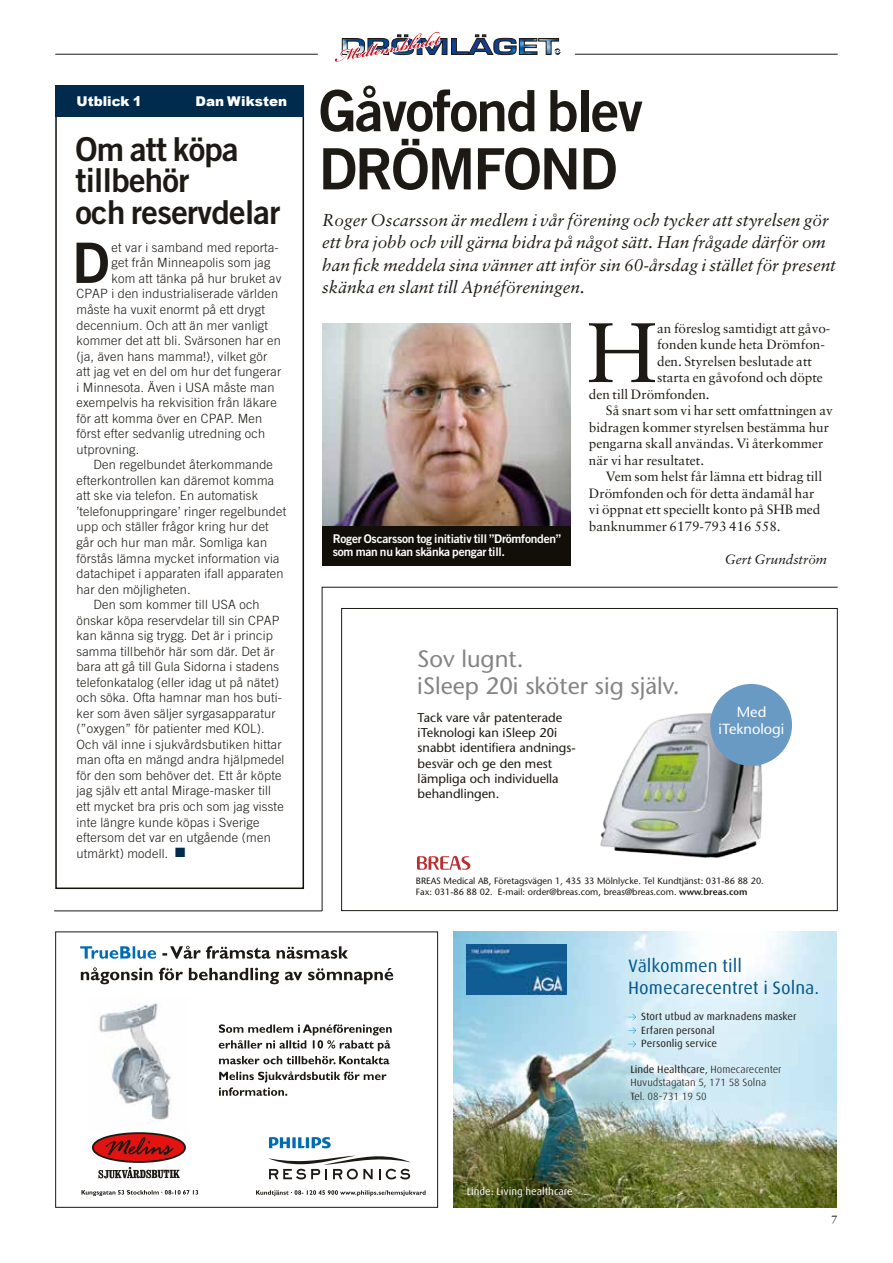
<style>
.page{position:relative;width:893px;height:1263px;background:#fff}
.page>*{position:absolute;margin:0;border:0;box-sizing:border-box;transform-origin:0 0}
.t1{font:84.45px "Sabon";color:#1d1914}
.t2{font:57px/58.2px "Trade Gothic Bold Two";letter-spacing:-.03em;color:#1d1914}
.t3{font:55.8px "Trade Gothic Bold Two";color:#1d1914}
.t4{font:33px/31.5px "Trade Gothic Bold Two";letter-spacing:-.02em;color:#1d1914}
.t5{font:23.7px/27.3px "Stone Sans LT";color:#848483}
.t6{font:18px/21.6px "Linde Dax Global";color:#00558b}
.t7{font:italic 17.25px/22.5px "Sabon";color:#1d1914}
.t8{font:14.55px/17.5px "Stone Sans LT";color:#fff;text-align:center}
.t9{font:13.5px "Sabon";color:#1d1914}
.t10{font:900 13.5px "Arial";color:#fff}
.t11{font:italic 13.5px "Sabon";color:#1d1914}
.t12{font:300 12.75px "Trade Gothic";letter-spacing:.015em;color:#1d1914}
.t13{font:12.75px/15.3px "Stone Sans LT";color:#1d1914}
.t14{font:12px/13.5px "Trade Gothic Bold Two";letter-spacing:-.02em;color:#fff}
.t15{font:12px "Sabon Roman SC";color:#1d1914}
.t16{font:300 10.5px/13.5px "Linde Dax Global";color:#1d1914}
.t17{font:10.5px/13.5px "Linde Dax Global";color:#1d1914}
.t18{font:10.5px "Linde Dax Global";color:#fff}
.t19{font:9.15px/10.9px "Stone Sans LT";color:#1d1914}
.s1{color:#002b4d}
.s2{font-weight:600}
.s3{font-weight:400}
</style>
<div class="page">
<hr style="left:55px;top:54px;width:263px;height:1px;background:#1d1914">
<hr style="left:575px;top:54px;width:263px;height:1px;background:#1d1914">
<img style="left:335px;top:31px;width:226px;height:31px">
<img style="left:454px;top:931px;width:383px;height:277px">
<img style="left:467px;top:944px;width:100px;height:50px">
<svg style="left:628px;top:1014px;width:8px;height:6px"></svg>
<svg style="left:628px;top:1027px;width:8px;height:7px"></svg>
<svg style="left:628px;top:1041px;width:8px;height:6px"></svg>
<hr style="left:54px;top:910px;width:268px;height:1px;background:#1d1914">
<div style="left:322px;top:525px;width:249px;height:41px;background:#120f08"></div>
<img style="left:322px;top:323px;width:249px;height:202px">
<svg style="left:321px;top:586px;width:517px;height:326px"></svg>
<img style="left:99px;top:1003px;width:72px;height:120px">
<svg style="left:219px;top:1071px;width:167px;height:25px"></svg>
<svg style="left:219px;top:1024px;width:173px;height:40px"></svg>
<svg style="left:81px;top:1190px;width:117px;height:6px"></svg>
<svg style="left:256px;top:1190px;width:170px;height:6px"></svg>
<svg style="left:81px;top:967px;width:312px;height:17px"></svg>
<svg style="left:162px;top:946px;width:186px;height:13px"></svg>
<svg style="left:80px;top:946px;width:76px;height:13px"></svg>
<svg style="left:92px;top:1132px;width:94px;height:46px"></svg>
<svg style="left:269px;top:1137px;width:62px;height:11px"></svg>
<svg style="left:269px;top:1155px;width:141px;height:24px"></svg>
<div style="left:55px;top:931px;width:383px;height:277px;border:1px solid #1d1914"></div>
<div style="left:55px;top:85px;width:249px;height:804px;border:2px solid #120f08"></div>
<div style="left:55px;top:85px;width:249px;height:32px;background:#002b4d"></div>
<p class="t10" style="left:77px;top:91px;width:67px">Utblick 1</p>
<p class="t10" style="left:196px;top:91px;width:93px">Dan Wiksten</p>
<h3 class="t4" style="left:75px;top:133px;width:206px">Om att köpa tillbehör<br>och reservdelar</h3>
<h3 class="t3" style="left:72px;top:228px;width:39px">D</h3>
<p class="t12" style="left:112px;top:240px;width:169px">et var i samband med reporta-</p>
<p class="t12" style="left:112px;top:255px;width:160px">get från Minneapolis som jag</p>
<p class="t12" style="left:112px;top:271px;width:171px">kom att tänka på hur bruket av</p>
<p class="t12" style="left:77px;top:286px;width:203px">CPAP i den industrialiserade världen</p>
<p class="t12" style="left:77px;top:302px;width:190px">måste ha vuxit enormt på ett drygt</p>
<p class="t12" style="left:77px;top:317px;width:193px">decennium. Och att än mer vanligt</p>
<p class="t12" style="left:77px;top:333px;width:206px">kommer det att bli. Svärsonen har en</p>
<p class="t12" style="left:77px;top:348px;width:192px">(ja, även hans mamma!), vilket gör</p>
<p class="t12" style="left:77px;top:364px;width:206px">att jag vet en del om hur det fungerar</p>
<p class="t12" style="left:77px;top:380px;width:200px">i Minnesota. Även i USA måste man</p>
<p class="t12" style="left:77px;top:395px;width:202px">exempelvis ha rekvisition från läkare</p>
<p class="t12" style="left:77px;top:411px;width:187px">för att komma över en CPAP. Men</p>
<p class="t12" style="left:77px;top:426px;width:190px">först efter sedvanlig utredning och</p>
<p class="t12" style="left:77px;top:442px;width:64px">utprovning.</p>
<p class="t12" style="left:94px;top:457px;width:181px">Den regelbundet återkommande</p>
<p class="t12" style="left:77px;top:473px;width:199px">efterkontrollen kan däremot komma</p>
<p class="t12" style="left:77px;top:488px;width:183px">att ske via telefon. En automatisk</p>
<p class="t12" style="left:77px;top:504px;width:211px">’telefonuppringare’ ringer regelbundet</p>
<p class="t12" style="left:77px;top:519px;width:194px">upp och ställer frågor kring hur det</p>
<p class="t12" style="left:77px;top:535px;width:192px">går och hur man mår. Somliga kan</p>
<p class="t12" style="left:77px;top:550px;width:204px">förstås lämna mycket information via</p>
<p class="t12" style="left:77px;top:566px;width:208px">datachipet i apparaten ifall apparaten</p>
<p class="t12" style="left:77px;top:581px;width:116px">har den möjligheten.</p>
<p class="t12" style="left:94px;top:597px;width:168px">Den som kommer till USA och</p>
<p class="t12" style="left:77px;top:612px;width:204px">önskar köpa reservdelar till sin CPAP</p>
<p class="t12" style="left:77px;top:628px;width:198px">kan känna sig trygg. Det är i princip</p>
<p class="t12" style="left:77px;top:644px;width:200px">samma tillbehör här som där. Det är</p>
<p class="t12" style="left:77px;top:659px;width:204px">bara att gå till Gula Sidorna i stadens</p>
<p class="t12" style="left:77px;top:675px;width:204px">telefonkatalog (eller idag ut på nätet)</p>
<p class="t12" style="left:77px;top:690px;width:207px">och söka. Ofta hamnar man hos buti-</p>
<p class="t12" style="left:77px;top:706px;width:201px">ker som även säljer syrgasapparatur</p>
<p class="t12" style="left:77px;top:721px;width:190px">(”oxygen” för patienter med KOL).</p>
<p class="t12" style="left:77px;top:737px;width:207px">Och väl inne i sjukvårdsbutiken hittar</p>
<p class="t12" style="left:77px;top:752px;width:209px">man ofta en mängd andra hjälpmedel</p>
<p class="t12" style="left:77px;top:768px;width:206px">för den som behöver det. Ett år köpte</p>
<p class="t12" style="left:77px;top:783px;width:196px">jag själv ett antal Mirage-masker till</p>
<p class="t12" style="left:77px;top:799px;width:209px">ett mycket bra pris och som jag visste</p>
<p class="t12" style="left:77px;top:814px;width:184px">inte längre kunde köpas i Sverige</p>
<p class="t12" style="left:77px;top:830px;width:196px">eftersom det var en utgående (men</p>
<p class="t12" style="left:77px;top:845px;width:110px">utmärkt) modell. <span class="s1">■</span></p>
<h2 class="t2" style="left:319px;top:81px;width:326px">Gåvofond blev<br>DRÖMFOND</h2>
<h3 class="t7" style="left:322px;top:209px;width:515px">Roger Oscarsson är medlem i vår förening och tycker att styrelsen gör ett bra jobb och vill gärna bidra på något sätt. Han frågade därför om han fick meddela sina vänner att inför sin 60-årsdag i stället för present</h3>
<h3 class="t7" style="left:322px;top:276px;width:264px">skänka en slant till Apnéföreningen.</h3>
<p class="t14" style="left:333px;top:532px;width:230px">Roger Oscarsson tog initiativ till ”Drömfonden” som man nu kan skänka pengar till.</p>
<h1 class="t1" style="left:587px;top:302px;width:72px">H</h1>
<p class="t9" style="left:657px;top:320px;width:175px">an föreslog samtidigt att gåvo-</p>
<p class="t9" style="left:657px;top:336px;width:169px">fonden kunde heta Drömfon-</p>
<p class="t9" style="left:657px;top:353px;width:156px">den. Styrelsen beslutade att</p>
<p class="t9" style="left:657px;top:369px;width:167px">starta en gåvofond och döpte</p>
<p class="t9" style="left:589px;top:386px;width:122px">den till Drömfonden.</p>
<p class="t9" style="left:606px;top:402px;width:228px">Så snart som vi har sett omfattningen av</p>
<p class="t9" style="left:589px;top:419px;width:241px">bidragen kommer styrelsen bestämma hur</p>
<p class="t9" style="left:589px;top:435px;width:236px">pengarna skall användas. Vi återkommer</p>
<p class="t9" style="left:589px;top:452px;width:117px">när vi har resultatet.</p>
<p class="t9" style="left:606px;top:468px;width:218px">Vem som helst får lämna ett bidrag till</p>
<p class="t9" style="left:589px;top:485px;width:227px">Drömfonden och för detta ändamål har</p>
<p class="t9" style="left:589px;top:501px;width:233px">vi öppnat ett speciellt konto på SHB med</p>
<p class="t9" style="left:589px;top:518px;width:193px">banknummer 6179-793 416 558.</p>
<p class="t11" style="left:725px;top:551px;width:104px">Gert Grundström</p>
<h3 class="t5" style="left:417px;top:645px;width:264px">Sov lugnt.<br>iSleep 20i sköter sig själv.</h3>
<p class="t13" style="left:418px;top:709px;width:160px">Tack vare vår patenterade iTeknologi kan iSleep 20i snabbt identifiera andnings&shy;besvär och ge den mest lämpliga och individuella behandlingen.</p>
<p class="t8" style="left:719px;top:703px;width:67px">Med iTeknologi</p>
<p class="t19" style="left:416px;top:875px;width:350px">BREAS Medical AB, Företagsvägen 1, 435 33 Mölnlycke. Tel Kundtjänst: 031-86 88 20.<br>Fax: 031-86 88 02. E-mail: order@breas.com, breas@breas.com. <span class="s2">www.breas.com</span></p>
<h3 class="t6" style="left:628px;top:955px;width:193px">Välkommen till<br>Homecarecentret i Solna.</h3>
<p class="t17" style="left:641px;top:1010px;width:157px">Stort utbud av marknadens masker<br>Erfaren personal<br>Personlig service</p>
<p class="t16" style="left:630px;top:1062px;width:153px"><span class="s3">Linde Healthcare,</span> Homecarecenter<br>Huvudstagatan 5, 171 58 Solna<br>Tel. 08-731 19 50</p>
<p class="t18" style="left:467px;top:1185px;width:108px">Linde: Living healthcare</p>
<p class="t15" style="left:831px;top:1210px;width:8px">7</p>
</div>
